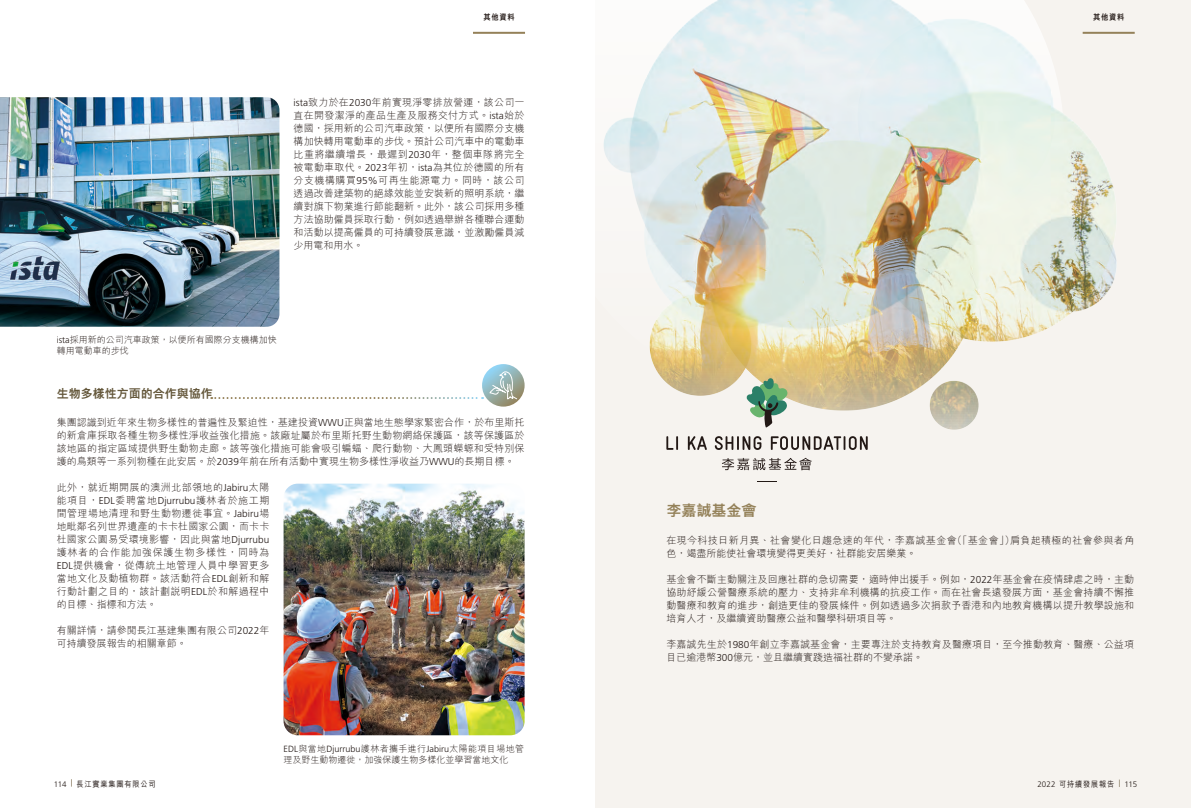
<style>
.page{position:relative;width:1191px;height:808px;background:#fff}
.page>*{position:absolute;margin:0;border:0;box-sizing:border-box;transform-origin:0 0}
.t1{font:800 15px "M Hei HK";color:#948159}
.t2{font:800 12px "M Hei HK";color:#635639}
.t3{font:300 10px/13px "M Hei HK";letter-spacing:.005em;color:#231916;text-align:justify}
.t4{font:300 10px/13px "M Hei HK";letter-spacing:.04em;color:#231916}
.t5{font:300 9px/11px "M Hei HK";color:#231916}
.t6{font:300 8px "Frutiger LT Std";letter-spacing:.015em;color:#231916}
.t7{font:500 8px "M Hei HK";letter-spacing:.115em;color:#231916;scale:.9 1}
.t8{font:800 8px "M Hei HK";letter-spacing:.115em;color:#231916;scale:.9 1}
.s1{font-family:"Frutiger LT Std"}
.s2{font-family:"Frutiger LT Std";font-weight:300}
.s3{font-family:"M Hei HK";font-weight:500}
</style>
<div class="page">
<hr style="left:473px;top:32px;width:52px;height:2px;background:#948159">
<div style="left:595px;top:0;width:596px;height:808px;background:#f6f3ef"></div>
<img style="left:595px;top:0;width:540px;height:471px">
<svg style="left:666px;top:436px;width:12px;height:14px"></svg>
<svg style="left:688px;top:436px;width:19px;height:14px"></svg>
<svg style="left:715px;top:436px;width:46px;height:14px"></svg>
<svg style="left:771px;top:436px;width:96px;height:14px"></svg>
<svg style="left:757px;top:481px;width:20px;height:1px"></svg>
<svg style="left:722px;top:458px;width:89px;height:12px"></svg>
<svg style="left:745px;top:378px;width:43px;height:50px"></svg>
<img style="left:0;top:97px;width:279px;height:230px">
<svg style="left:482px;top:364px;width:42px;height:43px"></svg>
<svg style="left:211px;top:397px;width:272px;height:2px"></svg>
<svg style="left:489px;top:371px;width:29px;height:36px"></svg>
<img style="left:283px;top:484px;width:241px;height:251px">
<p class="t8" style="left:483px;top:13px;width:36px">其他資料</p>
<p class="t3" style="left:294px;top:96px;width:232px"><span class="s1">ista</span>致力於在<span class="s1">2030</span>年前實現淨零排放營運，該公司一直在開發潔淨的產品生產及服務交付方式。<span class="s1">ista</span>始於德國，採用新的公司汽車政策，以便所有國際分支機構加快轉用電動車的步伐。預計公司汽車中的電動車比重將繼續增長，最遲到<span class="s1">2030</span>年，整個車隊將完全被電動車取代。<span class="s1">2023</span>年初，<span class="s1">ista</span>為其位於德國的所有分支機構購買<span class="s1">95%</span>可再生能源電力。同時，該公司透過改善建築物的絕緣效能並安裝新的照明系統，繼續對旗下物業進行節能翻新。此外，該公司採用多種方法協助僱員採取行動，例如透過舉辦各種聯合運動和活動以提高僱員的可持續發展意識，並激勵僱員減少用電和用水。</p>
<p class="t5" style="left:57px;top:334px;width:221px"><span class="s1">ista</span>採用新的公司汽車政策，以便所有國際分支機構加快轉用電動車的步伐</p>
<p class="t2" style="left:57px;top:388px;width:157px">生物多樣性方面的合作與協作</p>
<p class="t3" style="left:57px;top:415px;width:469px">集團認識到近年來生物多樣性的普遍性及緊迫性，基建投資<span class="s1">WWU</span>正與當地生態學家緊密合作，於布里斯托的新倉庫採取各種生物多樣性淨收益強化措施。該廠址屬於布里斯托野生動物網絡保護區，該等保護區於該地區的指定區域提供野生動物走廊。該等強化措施可能會吸引蝙蝠、爬行動物、大鳳頭蠑螈和受特別保護的鳥類等一系列物種在此安居。於<span class="s1">2039</span>年前在所有活動中實現生物多樣性淨收益乃<span class="s1">WWU</span>的長期目標。</p>
<p class="t3" style="left:57px;top:480px;width:214px">此外，就近期開展的澳洲北部領地的<span class="s1">Jabiru</span>太陽能項目，<span class="s1">EDL</span>委聘當地<span class="s1">Djurrubu</span>護林者於施工期間管理場地清理和野生動物遷徙事宜。<span class="s1">Jabiru</span>場地毗鄰名列世界遺產的卡卡杜國家公園，而卡卡杜國家公園易受環境影響，因此與當地<span class="s1">Djurrubu</span>護林者的合作能加強保護生物多樣性，同時為<span class="s1">EDL</span>提供機會，從傳統土地管理人員中學習更多當地文化及動植物群。該活動符合<span class="s1">EDL</span>創新和解行動計劃之目的，該計劃說明<span class="s1">EDL</span>於和解過程中的目標、指標和方法。</p>
<p class="t3" style="left:57px;top:623px;width:214px">有關詳情，請參閱長江基建集團有限公司<span class="s1">2022</span>年可持續發展報告的相關章節。</p>
<p class="t5" style="left:283px;top:743px;width:242px"><span class="s1">EDL</span>與當地<span class="s1">Djurrubu</span>護林者攜手進行<span class="s1">Jabiru</span>太陽能項目場地管理及野生動物遷徙，加強保護生物多樣化並學習當地文化</p>
<p class="t8" style="left:1093px;top:13px;width:36px">其他資料</p>
<h1 class="t1" style="left:666px;top:503px;width:91px">李嘉誠基金會</h1>
<p class="t4" style="left:666px;top:534px;width:469px">在現今科技日新月異、社會變化日趨急速的年代，李嘉誠基金會（「基金會」）肩負起積極的社會參與者角色，竭盡所能使社會環境變得更美好，社群能安居樂業。</p>
<p class="t3" style="left:666px;top:573px;width:469px">基金會不斷主動關注及回應社群的急切需要，適時伸出援手。例如，<span class="s1">2022</span>年基金會在疫情肆虐之時，主動協助紓緩公營醫療系統的壓力、支持非牟利機構的抗疫工作。而在社會長遠發展方面，基金會持續不懈推動醫療和教育的進步，創造更佳的發展條件。例如透過多次捐款予香港和內地教育機構以提升教學設施和培育人才，及繼續資助醫療公益和醫學科研項目等。</p>
<p class="t3" style="left:666px;top:638px;width:469px">李嘉誠先生於<span class="s1">1980</span>年創立李嘉誠基金會，主要專注於支持教育及醫療項目，至今推動教育、醫療、公益項目已逾港幣<span class="s1">300</span>億元，並且繼續實踐造福社群的不變承諾。</p>
<p class="t7" style="left:54px;top:778px;width:115px"><span class="s2">114</span> 長江實業集團有限公司</p>
<p class="t6" style="left:1037px;top:780px;width:101px">2022 <span class="s3">可持續發展報告</span> 115</p>
</div>
